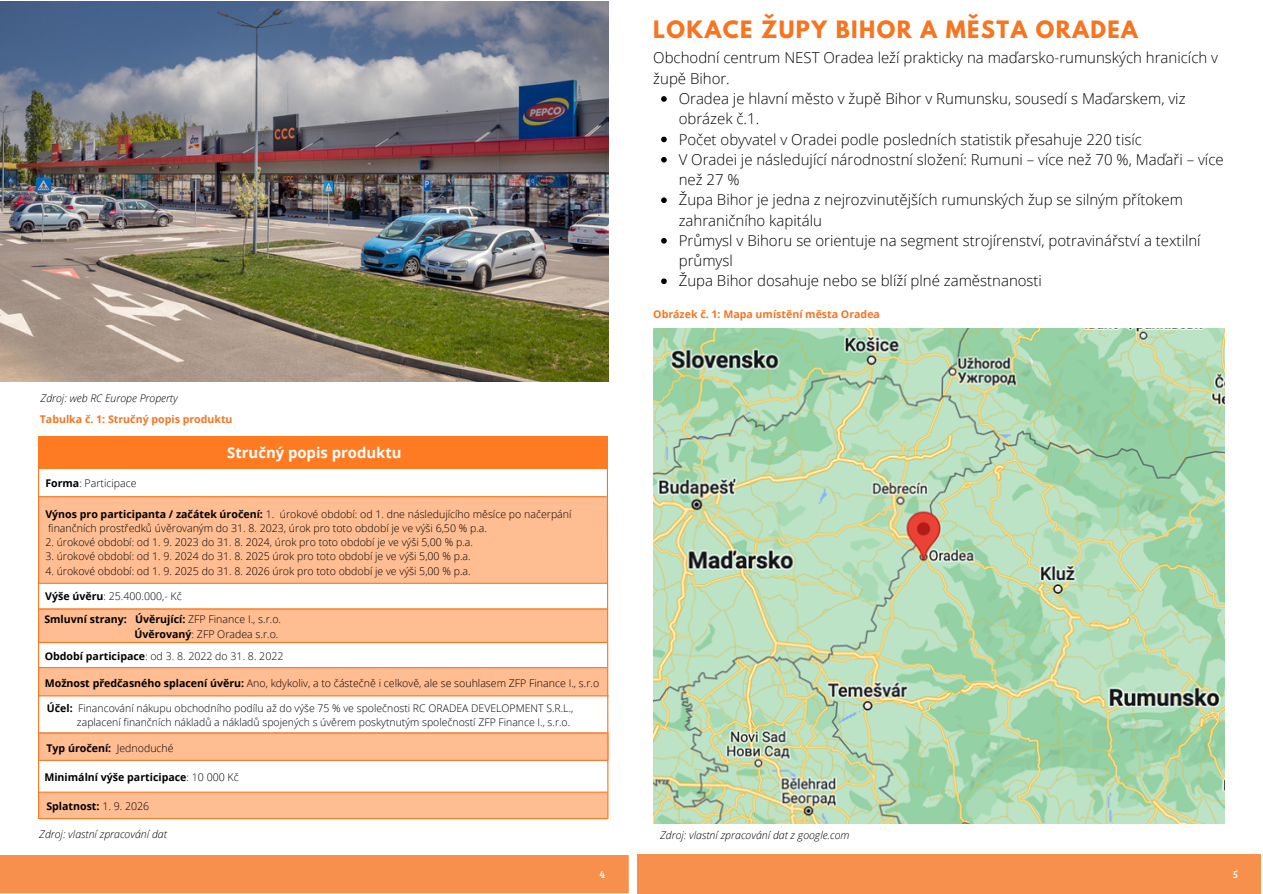
<style>
.page{position:relative;width:1263px;height:894px;background:#fff}
.page>*{position:absolute;margin:0;border:0;box-sizing:border-box;transform-origin:0 0}
.t1{font:700 21.15px "League Spartan";letter-spacing:.065em;color:#f57521}
.t2{font:300 15px/20.2px "Open Sans";color:#000}
.t3{font:700 14.85px "Open Sans";color:#fff}
.t4{font:300 10.65px/14.1px "Open Sans";color:#000}
.t5{font:italic 300 10.65px "Open Sans";color:#000}
.t6{font:700 10.65px "Open Sans";color:#000}
.t7{font:700 10.65px "Open Sans";color:#f57521}
.t8{font:10.65px "Bree Serif";color:#fff}
.t9{font:300 10.5px/14px "Open Sans";color:#000}
.s1{font-weight:700}
.s2{font-weight:300}
</style>
<div class="page">
<div style="left:0;top:854px;width:629px;height:39px;background:#f7904d"></div>
<div style="left:637px;top:854px;width:624px;height:39px;background:#f7904d"></div>
<svg style="left:606px;top:436px;width:3px;height:383px"></svg>
<hr style="left:38px;top:437px;width:1px;height:381px;background:#f57521">
<div style="left:38px;top:436px;width:569px;height:33px;background:#ff7b22"></div>
<hr style="left:39px;top:791px;width:568px;height:1px;background:#ff7b22">
<div style="left:39px;top:732px;width:569px;height:28px;background:#ffbd91"></div>
<hr style="left:40px;top:732px;width:567px;height:1px;background:#f57521">
<div style="left:39px;top:497px;width:569px;height:85px;background:#ffbd91"></div>
<hr style="left:39px;top:496px;width:567px;height:1px;background:#f57521">
<div style="left:39px;top:608px;width:569px;height:34px;background:#ffbd91"></div>
<hr style="left:39px;top:582px;width:568px;height:1px;background:#ff7b22">
<hr style="left:39px;top:695px;width:569px;height:1px;background:#f57521">
<div style="left:39px;top:792px;width:568px;height:25px;background:#ffbd91"></div>
<hr style="left:39px;top:817px;width:568px;height:1px;background:#f57521">
<hr style="left:39px;top:667px;width:568px;height:1px;background:#f57521">
<div style="left:39px;top:668px;width:569px;height:27px;background:#ffbd91"></div>
<hr style="left:40px;top:641px;width:567px;height:2px;background:#f57521">
<img style="left:0;top:1px;width:608px;height:380px">
<img style="left:653px;top:328px;width:572px;height:495px">
<svg style="left:661px;top:96px;width:6px;height:6px"></svg>
<svg style="left:661px;top:137px;width:6px;height:5px"></svg>
<svg style="left:661px;top:157px;width:6px;height:5px"></svg>
<svg style="left:661px;top:197px;width:6px;height:6px"></svg>
<svg style="left:661px;top:238px;width:6px;height:5px"></svg>
<svg style="left:661px;top:278px;width:6px;height:6px"></svg>
<h1 class="t1" style="left:653px;top:19px;width:486px">LOKACE ŽUPY BIHOR A MĚSTA ORADEA</h1>
<h2 class="t2" style="left:653px;top:47px;width:566px">Obchodní centrum NEST Oradea leží prakticky na maďarsko-rumunských hranicích v župě Bihor.</h2>
<p class="t2" style="left:679px;top:88px;width:546px">Oradea je hlavní město v župě Bihor v Rumunsku, sousedí s Maďarskem, viz obrázek č.1.<br>Počet obyvatel v Oradei podle posledních statistik přesahuje 220 tisíc<br>V Oradei je následující národnostní složení: Rumuni – více než 70 %, Maďaři – více než 27 %<br>Župa Bihor je jedna z nejrozvinutějších rumunských žup se silným přítokem zahraničního kapitálu<br>Průmysl v Bihoru se orientuje na segment strojírenství, potravinářství a textilní průmysl<br>Župa Bihor dosahuje nebo se blíží plné zaměstnanosti</p>
<p class="t5" style="left:41px;top:391px;width:139px">Zdroj: web RC Europe Property</p>
<p class="t7" style="left:40px;top:411px;width:194px">Tabulka č. 1: Stručný popis produktu</p>
<p class="t4" style="left:45px;top:476px;width:93px"><span class="s1">Forma</span>: Participace</p>
<h3 class="t3" style="left:227px;top:442px;width:176px">Stručný popis produktu</h3>
<p class="t4" style="left:45px;top:506px;width:528px"><span class="s1">Výnos pro participanta / začátek úročení:</span> 1. úrokové období: od 1. dne následujícího měsíce po načerpání finančních prostředků úvěrovaným do 31. 8. 2023, úrok pro toto období je ve výši 6,50 % p.a.</p>
<p class="t4" style="left:45px;top:535px;width:429px">2. úrokové období: od 1. 9. 2023 do 31. 8. 2024, úrok pro toto období je ve výši 5,00 % p.a.</p>
<p class="t4" style="left:45px;top:549px;width:427px">3. úrokové období: od 1. 9. 2024 do 31. 8. 2025 úrok pro toto období je ve výši 5,00 % p.a.</p>
<p class="t4" style="left:45px;top:563px;width:427px">4. úrokové období: od 1. 9. 2025 do 31. 8. 2026 úrok pro toto období je ve výši 5,00 % p.a.</p>
<p class="t4" style="left:44px;top:612px;width:238px;text-align:right"><span class="s1">Smluvní strany: Úvěrující:</span> ZFP Finance I., s.r.o.<br><span class="s1">Úvěrovaný</span>: ZFP Oradea s.r.o.</p>
<p class="t4" style="left:45px;top:588px;width:138px"><span class="s1">Výše úvěru</span>: 25.400.000,- Kč</p>
<p class="t4" style="left:45px;top:648px;width:240px"><span class="s1">Období participace</span>: od 3. 8. 2022 do 31. 8. 2022</p>
<p class="t4" style="left:45px;top:675px;width:556px"><span class="s1">Možnost předčasného splacení úvěru:</span> Ano, kdykoliv, a to částečně i celkově, ale se souhlasem ZFP Finance I., s.r.o</p>
<p class="t9" style="left:77px;top:700px;width:498px;text-indent:-30px"><span class="s1">Účel:</span> Financování nákupu obchodního podílu až do výše 75 % ve společnosti RC ORADEA DEVELOPMENT S.R.L., zaplacení finančních nákladů a nákladů spojených s úvěrem poskytnutým společností ZFP Finance I., s.r.o.</p>
<p class="t6" style="left:46px;top:740px;width:129px">Typ úročení: <span class="s2">Jednoduché</span></p>
<p class="t6" style="left:44px;top:769px;width:196px">Minimální výše participace<span class="s2">: 10 000 Kč</span></p>
<p class="t6" style="left:46px;top:798px;width:104px">Splatnost: <span class="s2">1. 9. 2026</span></p>
<p class="t5" style="left:39px;top:825px;width:129px">Zdroj: vlastní zpracování dat</p>
<p class="t7" style="left:653px;top:307px;width:228px">Obrázek č. 1: Mapa umístění města Oradea</p>
<p class="t5" style="left:660px;top:827px;width:191px">Zdroj: vlastní zpracování dat z google.com</p>
<p class="t8" style="left:599px;top:866px;width:7px">4</p>
<p class="t8" style="left:1233px;top:866px;width:7px">5</p>
</div>
